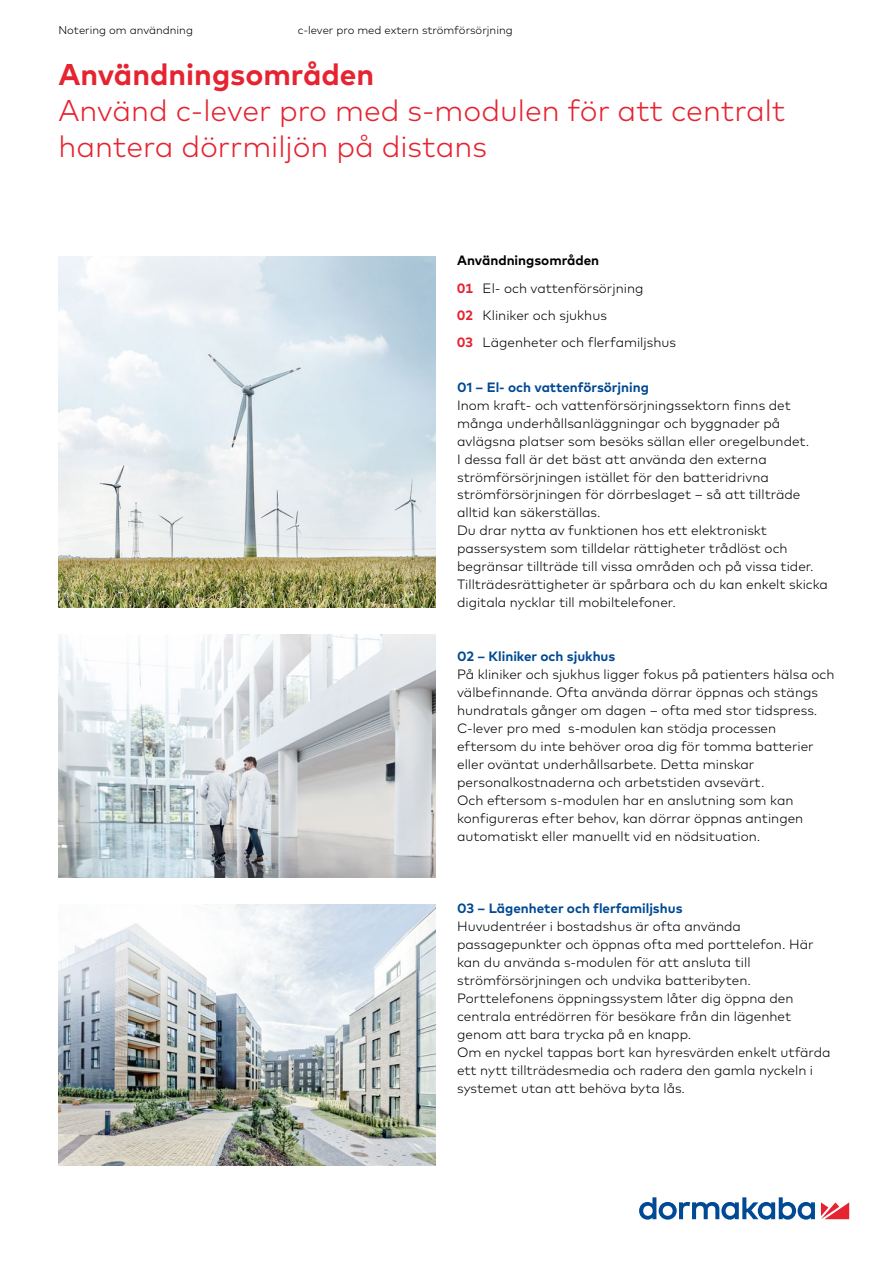
<style>
.page{position:relative;width:893px;height:1263px;background:#fff}
.page>*{position:absolute;margin:0;border:0;box-sizing:border-box;transform-origin:0 0}
.t1{font:300 30px/36px "Mark Pro";color:#e62330}
.t2{font:700 30px "Mark Pro";color:#e62330}
.t3{font:300 13.5px/18px "Mark Pro";color:#000}
.t4{font:700 13.5px "Mark Pro";color:#004994}
.t5{font:300 11.25px "Mark Pro";color:#000}
.s1{font-weight:700}
.s2{font-weight:700;color:#e62330}
</style>
<div class="page">
<svg style="left:821px;top:1202px;width:28px;height:17px"></svg>
<svg style="left:639px;top:1197px;width:176px;height:22px"></svg>
<img style="left:58px;top:904px;width:378px;height:261px">
<img style="left:58px;top:256px;width:378px;height:351px">
<img style="left:58px;top:634px;width:378px;height:243px">
<p class="t5" style="left:58px;top:21px;width:136px">Notering om användning</p>
<p class="t5" style="left:298px;top:21px;width:217px">c-lever pro med extern strömförsörjning</p>
<h1 class="t2" style="left:58px;top:52px;width:317px">Användningsområden</h1>
<h1 class="t1" style="left:58px;top:91px;width:728px">Använd c-lever pro med s-modulen för att centralt hantera dörrmiljön på distans</h1>
<p class="t3" style="left:457px;top:246px;width:220px;line-height:27px"><span class="s1">Användningsområden<br></span><span class="s2">01</span> El- och vattenförsörjning<br><span class="s2">02</span> Kliniker och sjukhus<br><span class="s2">03</span> Lägenheter och flerfamiljshus</p>
<p class="t4" style="left:457px;top:376px;width:193px">01 – El- och vattenförsörjning</p>
<p class="t3" style="left:457px;top:395px;width:372px">Inom kraft- och vattenförsörjningssektorn finns det många underhållsanläggningar och byggnader på avlägsna platser som besöks sällan eller oregelbundet.<br>I dessa fall är det bäst att använda den externa strömförsörjningen istället för den batteridrivna strömförsörjningen för dörrbeslaget – så att tillträde alltid kan säkerställas.<br>Du drar nytta av funktionen hos ett elektroniskt passersystem som tilldelar rättigheter trådlöst och begränsar tillträde till vissa områden och på vissa tider.<br>Tillträdesrättigheter är spårbara och du kan enkelt skicka digitala nycklar till mobiltelefoner.</p>
<p class="t4" style="left:457px;top:646px;width:160px">02 – Kliniker och sjukhus</p>
<p class="t3" style="left:457px;top:665px;width:379px">På kliniker och sjukhus ligger fokus på patienters hälsa och välbefinnande. Ofta använda dörrar öppnas och stängs hundratals gånger om dagen – ofta med stor tidspress.<br>C-lever pro med s-modulen kan stödja processen eftersom du inte behöver oroa dig för tomma batterier eller oväntat underhållsarbete. Detta minskar personalkostnaderna och arbetstiden avsevärt.<br>Och eftersom s-modulen har en anslutning som kan konfigureras efter behov, kan dörrar öppnas antingen automatiskt eller manuellt vid en nödsituation.</p>
<p class="t4" style="left:457px;top:898px;width:227px">03 – Lägenheter och flerfamiljshus</p>
<p class="t3" style="left:457px;top:917px;width:375px">Huvudentréer i bostadshus är ofta använda passagepunkter och öppnas ofta med porttelefon. Här kan du använda s-modulen för att ansluta till strömförsörjningen och undvika batteribyten.<br>Porttelefonens öppningssystem låter dig öppna den centrala entrédörren för besökare från din lägenhet genom att bara trycka på en knapp.<br>Om en nyckel tappas bort kan hyresvärden enkelt utfärda ett nytt tillträdesmedia och radera den gamla nyckeln i systemet utan att behöva byta lås.</p>
</div>
